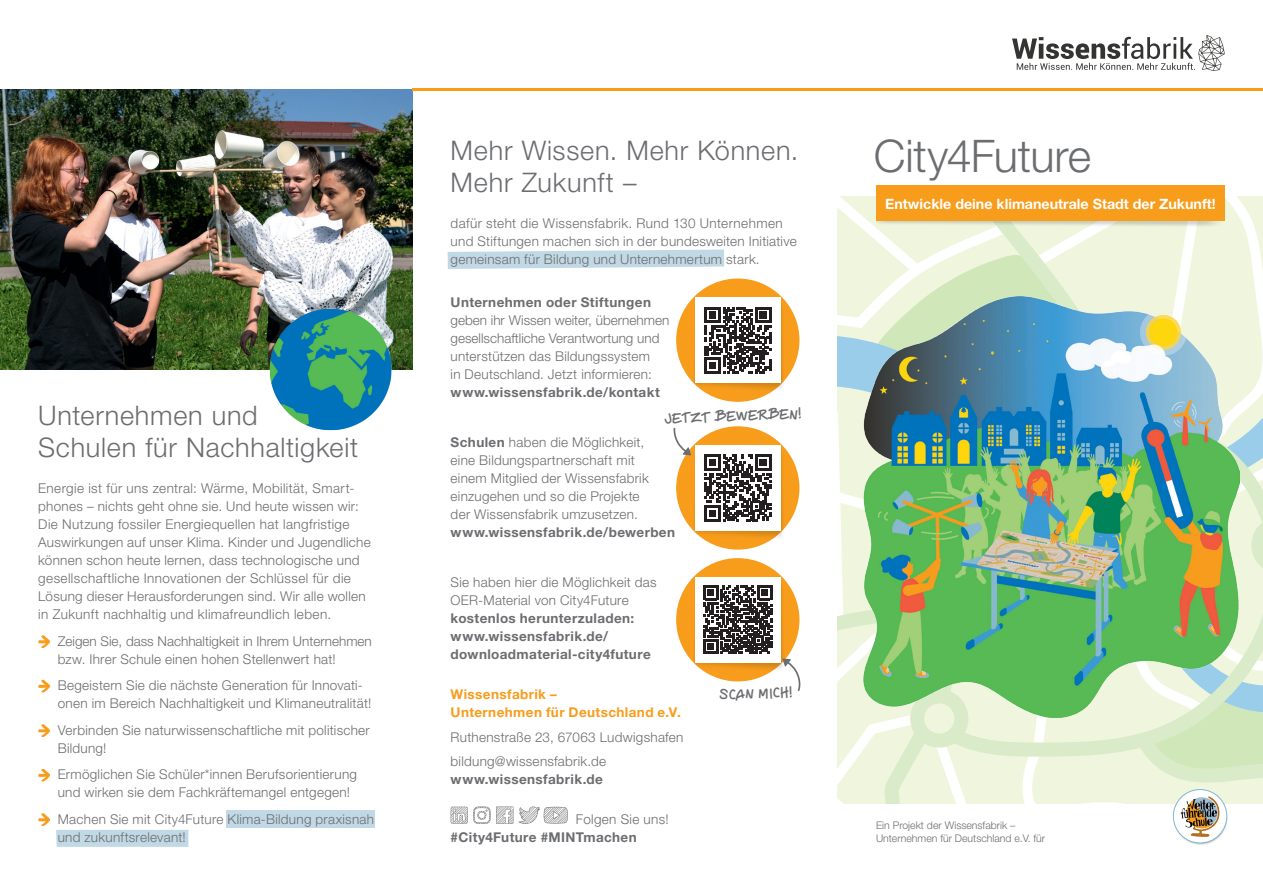
<style>
.page{position:relative;width:1263px;height:893px;background:#fff}
.page>*{position:absolute;margin:0;border:0;box-sizing:border-box;transform-origin:0 0}
.t1{font:300 45px "Helvetica Neue LT Pro";letter-spacing:-.01em;color:#6c6d70}
.t2{font:300 27px/32.4px "Helvetica Neue LT Pro";letter-spacing:.025em;color:#6c6d70}
.t3{font:15px "Mywriting";color:#6c6d70}
.t4{font:700 14.25px "Helvetica Neue LT Pro";color:#fff}
.t5{font:300 13.5px/18px "Helvetica Neue LT Pro";letter-spacing:.02em;color:#6c6d70}
.t6{font:300 13.5px/18px "Helvetica Neue LT Pro";color:#6c6d70}
.t7{font:700 13.5px/18px "Helvetica Neue LT Pro";letter-spacing:.03em;color:#6c6d70}
.t8{font:700 13.5px/18px "Helvetica Neue LT Pro";letter-spacing:.03em;color:#f89c1c}
.t9{font:300 10.5px/12.6px "Helvetica Neue LT Pro";color:#6c6d70}
.s1{font-weight:700}
</style>
<div class="page">
<svg style="left:838px;top:197px;width:425px;height:607px"></svg>
<img style="left:1166px;top:784px;width:68px;height:61px">
<svg style="left:1173px;top:789px;width:54px;height:54px"></svg>
<div style="left:1173px;top:789px;width:54px;height:54px;border:1px solid #82b7cf;border-radius:50%"></div>
<img style="left:1179px;top:795px;width:42px;height:42px">
<img style="left:0;top:89px;width:412px;height:281px">
<img style="left:845px;top:296px;width:394px;height:422px">
<svg style="left:448px;top:250px;width:276px;height:19px"></svg>
<div style="left:56px;top:830px;width:132px;height:17px;background:#c1d9e5"></div>
<div style="left:226px;top:811px;width:149px;height:17px;background:#c1d9e5"></div>
<img style="left:876px;top:196px;width:364px;height:31px">
<div style="left:876px;top:186px;width:349px;height:35px;background:#f89c1c"></div>
<svg style="left:38px;top:635px;width:12px;height:13px"></svg>
<svg style="left:38px;top:679px;width:12px;height:14px"></svg>
<svg style="left:38px;top:724px;width:12px;height:13px"></svg>
<svg style="left:38px;top:768px;width:12px;height:14px"></svg>
<svg style="left:38px;top:813px;width:12px;height:13px"></svg>
<div style="left:676px;top:426px;width:123px;height:124px;background:#f89c1c;border-radius:50%"></div>
<img style="left:691px;top:444px;width:98px;height:96px">
<div style="left:695px;top:445px;width:85px;height:86px;background:#fff"></div>
<svg style="left:704px;top:455px;width:67px;height:66px"></svg>
<svg style="left:450px;top:806px;width:118px;height:18px"></svg>
<div style="left:676px;top:558px;width:123px;height:123px;background:#f89c1c;border-radius:50%"></div>
<img style="left:691px;top:576px;width:98px;height:96px">
<div style="left:695px;top:577px;width:85px;height:85px;background:#fff"></div>
<svg style="left:704px;top:586px;width:68px;height:68px"></svg>
<svg style="left:782px;top:658px;width:19px;height:33px"></svg>
<div style="left:676px;top:279px;width:123px;height:123px;background:#f89c1c;border-radius:50%"></div>
<img style="left:691px;top:297px;width:98px;height:96px">
<div style="left:695px;top:297px;width:85px;height:86px;background:#fff"></div>
<svg style="left:704px;top:307px;width:67px;height:66px"></svg>
<svg style="left:673px;top:428px;width:18px;height:27px"></svg>
<img style="left:270px;top:308px;width:121px;height:122px">
<svg style="left:1012px;top:35px;width:213px;height:36px"></svg>
<hr style="left:412px;top:88px;width:851px;height:2px;background:#f89c1c">
<h2 class="t2" style="left:38px;top:399px;width:321px">Unternehmen und<br>Schulen für Nachhaltigkeit</h2>
<p class="t5" style="left:38px;top:479px;width:334px">Energie ist für uns zentral: Wärme, Mobilität, Smart&shy;phones – nichts geht ohne sie. Und heute wissen wir:<br>Die Nutzung fossiler Energiequellen hat langfristige Auswirkungen auf unser Klima. Kinder und Jugendliche können schon heute lernen, dass technologische und gesellschaftliche Innovationen der Schlüssel für die Lösung dieser Herausforderungen sind. Wir alle wollen in Zukunft nachhaltig und klimafreundlich leben.</p>
<p class="t6" style="left:58px;top:632px;width:316px">Zeigen Sie, dass Nachhaltigkeit in Ihrem Unternehmen bzw. Ihrer Schule einen hohen Stellenwert hat!</p>
<p class="t5" style="left:58px;top:676px;width:315px">Begeistern Sie die nächste Generation für Innovati&shy;onen im Bereich Nachhaltigkeit und Klimaneutralität!</p>
<p class="t5" style="left:58px;top:721px;width:314px">Verbinden Sie naturwissenschaftliche mit politischer<br>Bildung!</p>
<p class="t5" style="left:58px;top:765px;width:301px">Ermöglichen Sie Schüler*innen Berufsorientierung und wirken sie dem Fachkräftemangel entgegen!</p>
<p class="t5" style="left:58px;top:810px;width:318px">Machen Sie mit City4Future Klima-Bildung praxisnah und zukunftsrelevant!</p>
<h2 class="t2" style="left:451px;top:133px;width:349px">Mehr Wissen. Mehr Können.<br>Mehr Zukunft –</h2>
<p class="t5" style="left:451px;top:214px;width:348px">dafür steht die Wissensfabrik. Rund 130 Unternehmen und Stiftungen machen sich in der bundesweiten Initiative gemeinsam für Bildung und Unternehmertum stark.</p>
<p class="t7" style="left:451px;top:293px;width:202px">Unternehmen oder Stiftungen</p>
<p class="t6" style="left:451px;top:311px;width:220px">geben ihr Wissen weiter, übernehmen gesellschaftliche Verantwortung und unterstützen das Bildungssystem<br>in Deutschland. Jetzt informieren:</p>
<p class="t7" style="left:451px;top:383px;width:211px">www.wissensfabrik.de/kontakt</p>
<p class="t3" style="left:664px;top:411px;width:137px;rotate:-2deg">JETZT BEWERBEN!</p>
<p class="t5" style="left:451px;top:433px;width:200px"><span class="s1">Schulen</span> haben die Möglichkeit, eine Bildungspartnerschaft mit einem Mitglied der Wissensfabrik einzugehen und so die Projekte der Wissensfabrik umzusetzen.</p>
<p class="t7" style="left:451px;top:522px;width:226px">www.wissensfabrik.de/bewerben</p>
<p class="t5" style="left:451px;top:573px;width:207px">Sie haben hier die Möglichkeit das<br>OER-Material von City4Future</p>
<p class="t7" style="left:451px;top:609px;width:202px">kostenlos herunterzuladen: www.wissensfabrik.de/ downloadmaterial-city4future</p>
<p class="t8" style="left:451px;top:685px;width:232px">Wissensfabrik –<br>Unternehmen für Deutschland e.V.</p>
<p class="t5" style="left:451px;top:724px;width:234px;line-height:24.5px">Ruthenstraße 23, 67063 Ludwigshafen bildung@wissensfabrik.de</p>
<p class="t7" style="left:451px;top:770px;width:154px">www.wissensfabrik.de</p>
<p class="t5" style="left:576px;top:810px;width:94px">Folgen Sie uns!</p>
<p class="t7" style="left:451px;top:828px;width:188px">#City4Future #MINTmachen</p>
<p class="t3" style="left:719px;top:687px;width:74px;rotate:-2deg">SCAN MICH!</p>
<h1 class="t1" style="left:874px;top:129px;width:219px">City4Future</h1>
<p class="t4" style="left:885px;top:194px;width:332px">Entwickle deine klimaneutrale Stadt der Zukunft!</p>
<p class="t9" style="left:876px;top:819px;width:171px">Ein Projekt der Wissensfabrik –<br>Unternehmen für Deutschland e.V. für</p>
</div>
